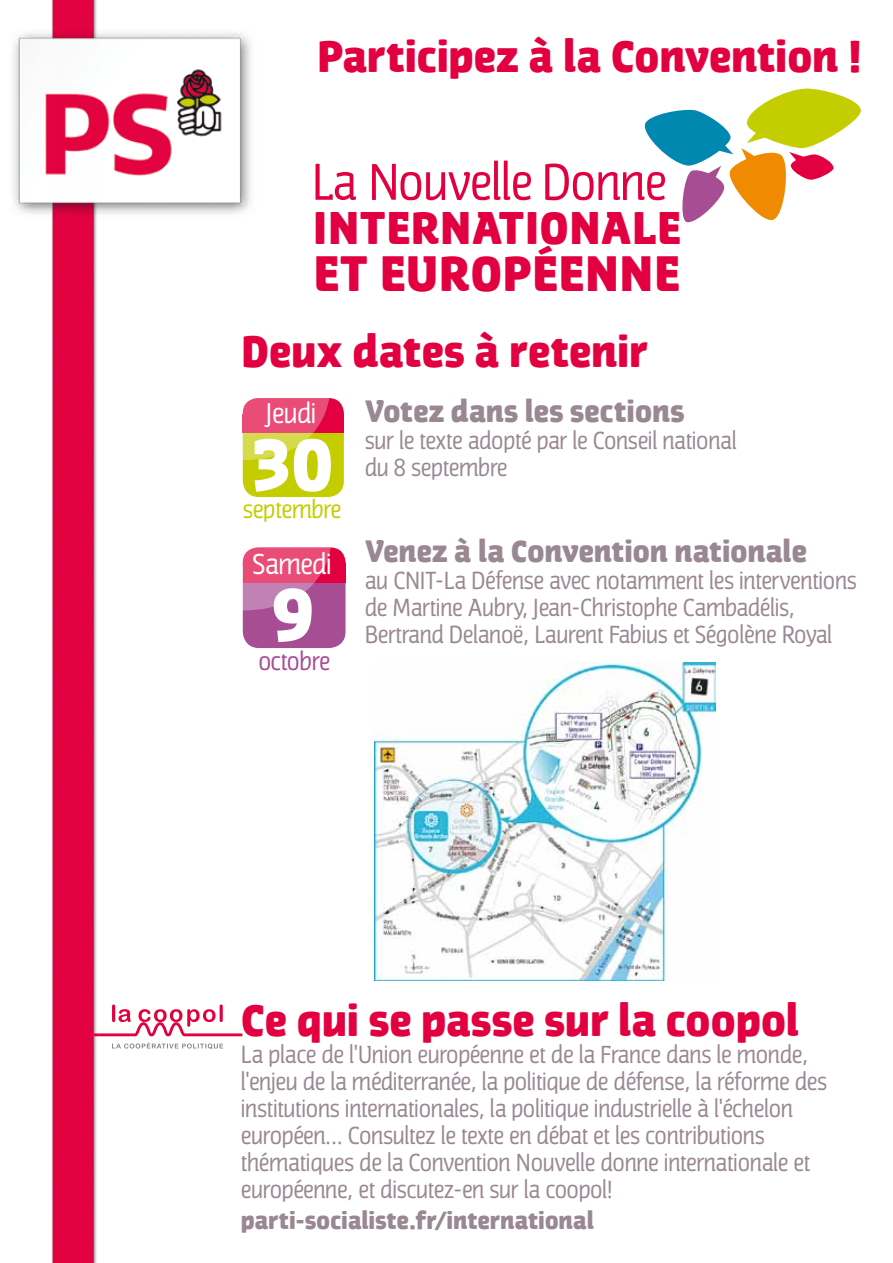
<style>
.page{position:relative;width:893px;height:1263px;background:#fff}
.page>*{position:absolute;margin:0;border:0;box-sizing:border-box;transform-origin:0 0}
.t1{font:900 73.2px "Typo";color:#fff}
.t2{font:900 72px "Typo";color:#fff}
.t3{font:900 48.3px "Typo";color:#e20040}
.t4{font:900 44.55px "Typo";color:#e20040}
.t5{font:900 43.5px "Typo";letter-spacing:-.01em;color:#e30040}
.t6{font:900 30px "Typo";letter-spacing:-.01em;color:#998892}
.t7{font:27.9px "Typo";letter-spacing:-.01em;color:#fff}
.t8{font:27.45px "Typo";letter-spacing:-.01em;color:#fff}
.t9{font:24.9px "Typo";letter-spacing:-.02em;color:#a64d94}
.t10{font:24.6px "Typo";letter-spacing:-.01em;color:#c4cd00}
.t11{font:24px/27px "Typo";letter-spacing:-.01em;color:#998892}
.t12{font:900 24px "Typo";letter-spacing:-.01em;color:#998892}
</style>
<div class="page">
<img style="left:52px;top:243px;width:46px;height:1020px">
<img style="left:13px;top:0;width:237px;height:243px">
<div style="left:243px;top:398px;width:101px;height:99px;background:#c4cd00;border-radius:16px"></div>
<div style="left:243px;top:398px;width:101px;height:32px;background:#e20040;border-radius:15px"></div>
<div style="left:243px;top:414px;width:101px;height:19px;background:#e20040"></div>
<svg style="left:242px;top:398px;width:87px;height:62px"></svg>
<div style="left:243px;top:548px;width:103px;height:100px;background:#a64d94;border-radius:16px"></div>
<div style="left:243px;top:547px;width:103px;height:32px;background:#e20040;border-radius:15px"></div>
<div style="left:243px;top:563px;width:103px;height:20px;background:#e20040"></div>
<svg style="left:242px;top:547px;width:89px;height:63px"></svg>
<svg style="left:315px;top:164px;width:41px;height:36px"></svg>
<svg style="left:372px;top:161px;width:159px;height:40px"></svg>
<svg style="left:545px;top:89px;width:316px;height:134px"></svg>
<img style="left:375px;top:662px;width:341px;height:318px">
<svg style="left:94px;top:1004px;width:148px;height:32px"></svg>
<svg style="left:112px;top:1042px;width:111px;height:7px"></svg>
<h3 class="t5" style="left:317px;top:31px;width:547px">Participez à la Convention !</h3>
<h3 class="t4" style="left:313px;top:201px;width:370px">INTERNATIONALE</h3>
<h3 class="t3" style="left:313px;top:245px;width:369px">ET EUROPÉENNE</h3>
<h3 class="t5" style="left:241px;top:325px;width:409px">Deux dates à retenir</h3>
<p class="t8" style="left:266px;top:399px;width:52px">Jeudi</p>
<h2 class="t2" style="left:251px;top:422px;width:84px">30</h2>
<p class="t10" style="left:243px;top:496px;width:100px">septembre</p>
<p class="t7" style="left:252px;top:549px;width:81px">Samedi</p>
<h1 class="t1" style="left:272px;top:571px;width:44px">9</h1>
<p class="t9" style="left:258px;top:647px;width:73px">octobre</p>
<p class="t6" style="left:365px;top:393px;width:321px">Votez dans les sections</p>
<p class="t11" style="left:365px;top:427px;width:373px">sur le texte adopté par le Conseil national du 8 septembre</p>
<p class="t6" style="left:365px;top:533px;width:444px">Venez à la Convention nationale</p>
<p class="t11" style="left:365px;top:567px;width:493px">au CNIT-La Défense avec notamment les interventions de Martine Aubry, Jean-Christophe Cambadélis,<br>Bertrand Delanoë, Laurent Fabius et Ségolène Royal</p>
<h3 class="t5" style="left:241px;top:994px;width:560px">Ce qui se passe sur la coopol</h3>
<p class="t11" style="left:241px;top:1041px;width:588px">La place de l'Union européenne et de la France dans le monde, l'enjeu de la méditerranée, la politique de défense, la réforme des institutions internationales, la politique industrielle à l'échelon européen... Consultez le texte en débat et les contributions thématiques de la Convention Nouvelle donne internationale et européenne, et discutez-en sur la coopol!</p>
<p class="t12" style="left:241px;top:1206px;width:355px">parti-socialiste.fr/international</p>
</div>
